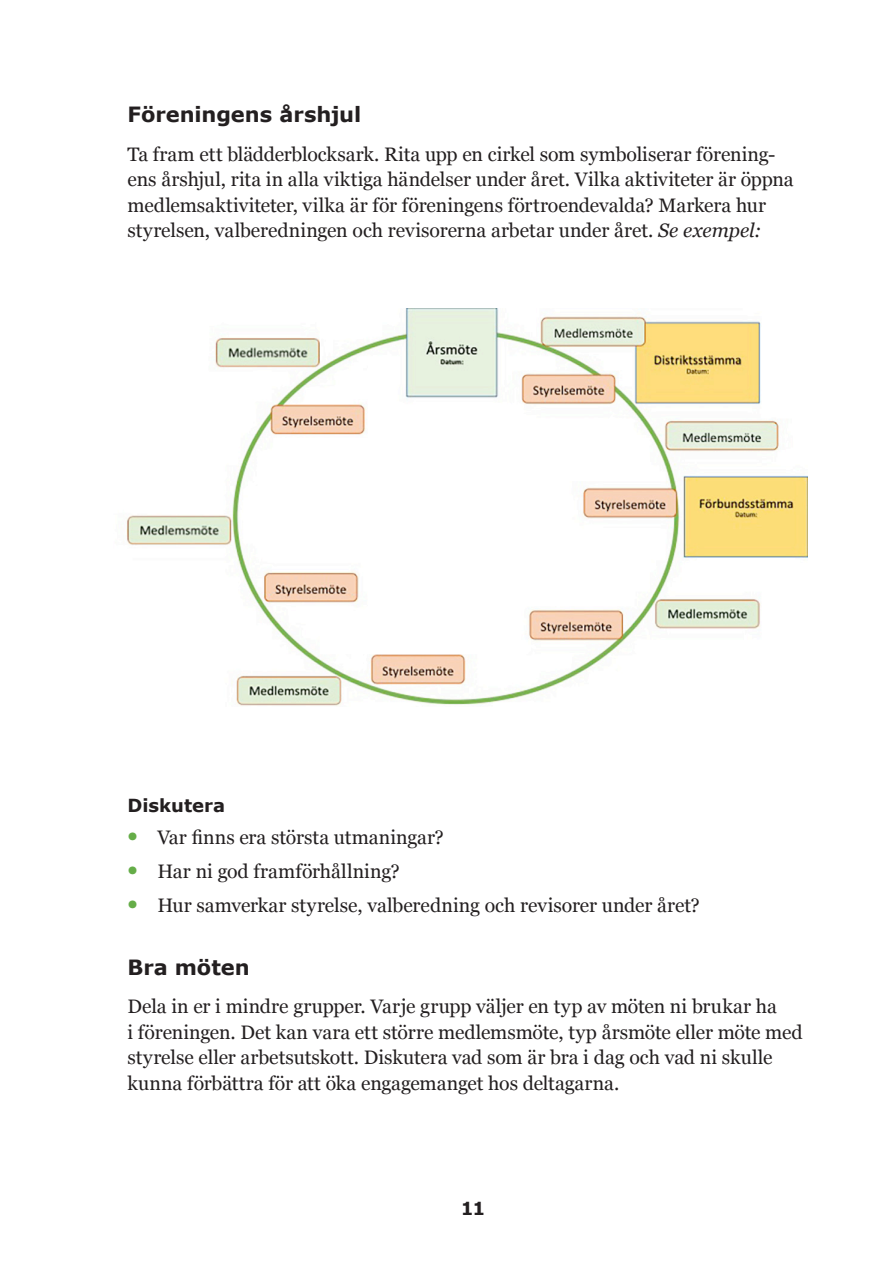
<style>
.page{position:relative;width:893px;height:1263px;background:#fff}
.page>*{position:absolute;margin:0;border:0;box-sizing:border-box;transform-origin:0 0}
.Underrubrik_1{font:700 21px "Verdana";letter-spacing:-.005em;color:#231f20}
.Brödtext{font:19.5px/25.5px "Georgia";letter-spacing:-.005em;color:#231f20}
.Underrubrik_2{font:700 18px "Verdana";color:#231f20}
.s1{font-style:italic}
.s2{font-family:"S Vmyriad Fet";font-size:33px;color:#65ad48}
</style>
<div class="page">
<img style="left:121px;top:308px;width:687px;height:398px">
<p class="Underrubrik_1" style="left:128px;top:100px;width:235px">Föreningens årshjul</p>
<p class="Brödtext" style="left:128px;top:140px;width:668px">Ta fram ett blädderblocksark. Rita upp en cirkel som symboliserar förening&shy;ens årshjul, rita in alla viktiga händelser under året. Vilka aktiviteter är öppna medlemsaktiviteter, vilka är för föreningens förtroendevalda? Markera hur styrelsen, valberedningen och revisorerna arbetar under året. <span class="s1">Se exempel:</span></p>
<p class="Underrubrik_2" style="left:128px;top:792px;width:99px">Diskutera</p>
<p class="Brödtext" style="left:128px;top:823px;width:318px"><span class="s2">•</span> Var finns era största utmaningar?</p>
<p class="Brödtext" style="left:128px;top:857px;width:274px"><span class="s2">•</span> Har ni god framförhållning?</p>
<p class="Brödtext" style="left:128px;top:891px;width:574px"><span class="s2">•</span> Hur samverkar styrelse, valberedning och revisorer under året?</p>
<p class="Underrubrik_1" style="left:128px;top:952px;width:124px">Bra möten</p>
<p class="Brödtext" style="left:128px;top:993px;width:677px">Dela in er i mindre grupper. Varje grupp väljer en typ av möten ni brukar ha<br>i föreningen. Det kan vara ett större medlemsmöte, typ årsmöte eller möte med styrelse eller arbetsutskott. Diskutera vad som är bra i dag och vad ni skulle kunna förbättra för att öka engagemanget hos deltagarna.</p>
<p class="Underrubrik_2" style="left:461px;top:1196px;width:26px">11</p>
</div>
